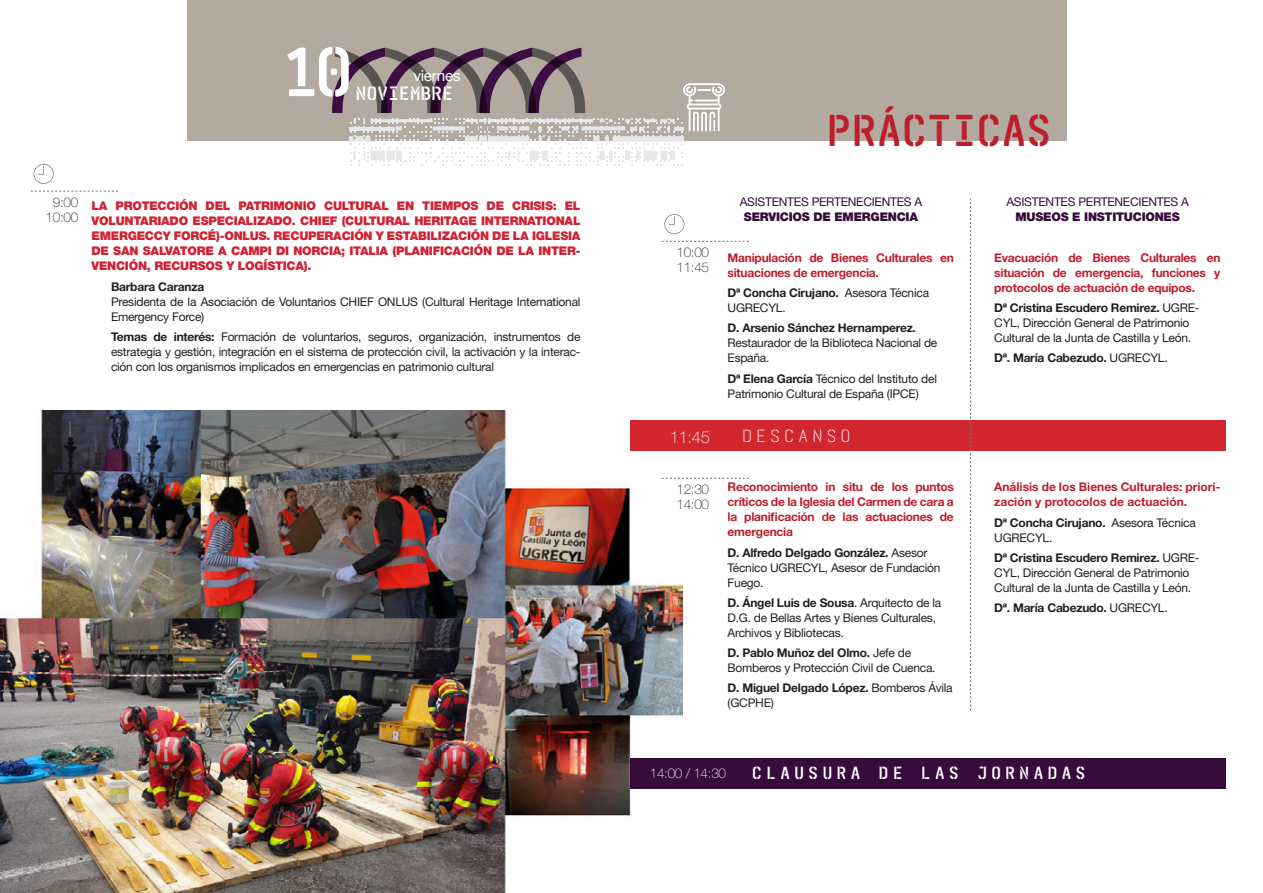
<style>
.page{position:relative;width:1263px;height:893px;background:#fff}
.page>*{position:absolute;margin:0;border:0;box-sizing:border-box;transform-origin:0 0}
.t1{font:700 75.9px "Realtime Stencil Rounded";color:#fff}
.t2{font:700 48.75px "Realtime Stencil Rounded";letter-spacing:-.02em;color:#be1d2c}
.t3{font:700 21.15px "Realtime Stencil Rounded";letter-spacing:-.02em;color:#fff}
.t4{font:700 19.2px "Realtime Stencil Rounded";letter-spacing:.2em;color:#fff}
.t5{font:300 19.2px "Realtime Stencil Rounded";letter-spacing:.2em;color:#fff}
.t6{font:100 16.5px "Helvetica Neue LT Std";color:#fff}
.t7{font:15.3px "Helvetica Neue";letter-spacing:-.02em;color:#fff}
.t8{font:100 13.5px/15px "Helvetica Neue LT Std";letter-spacing:-.02em;color:#231f20}
.t9{font:100 13.5px "Helvetica Neue LT Std";letter-spacing:-.02em;color:#fff}
.t10{font:12px/15px "Helvetica Neue LT Std";letter-spacing:-.02em;color:#231f20}
.t11{font:900 12px/15px "Helvetica Neue LT Std";letter-spacing:-.02em;color:#d12233;text-align:justify}
.t12{font:700 12px/15px "Helvetica Neue LT Std";letter-spacing:-.02em;color:#be1d2c;text-align:justify}
.t13{font:700 12px/15px "Helvetica Neue LT Std";letter-spacing:-.02em;color:#231f20}
.t14{font:700 12px/15px "Helvetica Neue LT Std";color:#be1d2c}
.t15{font:12px "Helvetica Neue LT Std";letter-spacing:-.02em;color:#370c3c}
.t16{font:900 12px "Helvetica Neue LT Std";letter-spacing:-.02em;color:#370c3c}
.s1{font-weight:700}
.s2{font-weight:400}
</style>
<div class="page">
<img style="left:0;top:410px;width:683px;height:483px">
<div style="left:630px;top:758px;width:596px;height:31px;background:#370c3c"></div>
<div style="left:630px;top:420px;width:596px;height:31px;background:#d2272e"></div>
<div style="left:187px;top:0;width:880px;height:141px;background:#b2a99f"></div>
<svg style="left:34px;top:164px;width:20px;height:20px"></svg>
<svg style="left:30px;top:191px;width:88px;height:1px"></svg>
<svg style="left:664px;top:214px;width:20px;height:20px"></svg>
<svg style="left:661px;top:241px;width:88px;height:1px"></svg>
<svg style="left:970px;top:199px;width:1px;height:511px"></svg>
<svg style="left:660px;top:478px;width:89px;height:1px"></svg>
<svg style="left:332px;top:48px;width:393px;height:118px"></svg>
<h1 class="t1" style="left:281px;top:21px;width:74px">10</h1>
<p class="t7" style="left:413px;top:65px;width:49px">viernes</p>
<h3 class="t3" style="left:356px;top:79px;width:99px">NOVIEMBRE</h3>
<p class="t8" style="left:46px;top:194px;width:34px;text-align:center">9:00<br>10:00</p>
<p class="t11" style="left:92px;top:198px;width:491px">LA PROTECCIÓN DEL PATRIMONIO CULTURAL EN TIEMPOS DE CRISIS: EL VOLUNTARIADO ESPECIALIZADO. CHIEF (CULTURAL HERITAGE INTERNATIONAL EMERGECCY FORCÉ)-ONLUS. RECUPERACIÓN Y ESTABILIZACIÓN DE LA IGLESIA DE SAN SALVATORE A CAMPI DI NORCIA; ITALIA (PLANIFICACIÓN DE LA INTER-VENCIÓN, RECURSOS Y LOGÍSTICA).</p>
<p class="t13" style="left:111px;top:279px;width:95px">Barbara Caranza</p>
<p class="t10" style="left:111px;top:294px;width:471px">Presidenta de la Asociación de Voluntarios CHIEF ONLUS (Cultural Heritage International<br>Emergency Force)</p>
<p class="t10" style="left:111px;top:329px;width:471px;text-align:justify"><span class="s1">Temas de interés:</span> Formación de voluntarios, seguros, organización, instrumentos de estrategia y gestión, integración en el sistema de protección civil, la activación y la interac&shy;ción con los organismos implicados en emergencias en patrimonio cultural</p>
<h2 class="t2" style="left:826px;top:98px;width:227px">PRÁCTICAS</h2>
<p class="t8" style="left:676px;top:245px;width:34px">10:00<br>11:45</p>
<p class="t15" style="left:740px;top:195px;width:184px">ASISTENTES PERTENECIENTES A</p>
<p class="t16" style="left:744px;top:210px;width:176px">SERVICIOS DE EMERGENCIA</p>
<p class="t12" style="left:728px;top:250px;width:228px">Manipulación de Bienes Culturales en situaciones de emergencia.</p>
<p class="t10" style="left:728px;top:285px;width:203px"><span class="s1">Dª Concha Cirujano.</span> Asesora Técnica<br>UGRECYL.</p>
<p class="t13" style="left:728px;top:320px;width:190px">D. Arsenio Sánchez Hernamperez.</p>
<p class="t10" style="left:728px;top:335px;width:211px">Restaurador de la Biblioteca Nacional de<br>España.</p>
<p class="t10" style="left:728px;top:371px;width:211px"><span class="s1">Dª Elena García</span> Técnico del Instituto del<br>Patrimonio Cultural de España (IPCE)</p>
<p class="t15" style="left:1006px;top:195px;width:184px">ASISTENTES PERTENECIENTES A</p>
<p class="t16" style="left:1015px;top:210px;width:166px">MUSEOS E INSTITUCIONES</p>
<p class="t12" style="left:994px;top:250px;width:228px">Evacuación de Bienes Culturales en situación de emergencia, funciones y protocolos de actuación de equipos.</p>
<p class="t10" style="left:994px;top:300px;width:207px"><span class="s1">Dª Cristina Escudero Remirez.</span> UGRE-<br>CYL, Dirección General de Patrimonio<br>Cultural de la Junta de Castilla y León.</p>
<p class="t13" style="left:994px;top:350px;width:175px">Dª. María Cabezudo. <span class="s2">UGRECYL.</span></p>
<h3 class="t6" style="left:670px;top:428px;width:41px">11:45</h3>
<h3 class="t5" style="left:742px;top:424px;width:110px">DESCANSO</h3>
<p class="t8" style="left:676px;top:482px;width:34px">12:30<br>14:00</p>
<p class="t12" style="left:727px;top:479px;width:228px">Reconocimiento in situ de los puntos críticos de la Iglesia del Carmen de cara a la planificación de las actuaciones de emergencia</p>
<p class="t10" style="left:727px;top:545px;width:214px"><span class="s1">D. Alfredo Delgado González.</span> Asesor<br>Técnico UGRECYL, Asesor de Fundación<br>Fuego.</p>
<p class="t10" style="left:727px;top:595px;width:215px"><span class="s1">D. Ángel Luis de Sousa</span>. Arquitecto de la<br>D.G. de Bellas Artes y Bienes Culturales,<br>Archivos y Bibliotecas.</p>
<p class="t10" style="left:727px;top:645px;width:210px"><span class="s1">D. Pablo Muñoz del Olmo.</span> Jefe de<br>Bomberos y Protección Civil de Cuenca.</p>
<p class="t13" style="left:727px;top:680px;width:227px">D. Miguel Delgado López. <span class="s2">Bomberos Ávila (GCPHE)</span></p>
<p class="t14" style="left:994px;top:479px;width:228px">Análisis de los Bienes Culturales: priori&shy;zación y protocolos de actuación.</p>
<p class="t10" style="left:994px;top:515px;width:203px"><span class="s1">Dª Concha Cirujano.</span> Asesora Técnica<br>UGRECYL.</p>
<p class="t10" style="left:994px;top:550px;width:207px"><span class="s1">Dª Cristina Escudero Remirez.</span> UGRE-<br>CYL, Dirección General de Patrimonio<br>Cultural de la Junta de Castilla y León.</p>
<p class="t13" style="left:994px;top:600px;width:175px">Dª. María Cabezudo. <span class="s2">UGRECYL.</span></p>
<p class="t9" style="left:650px;top:765px;width:78px">14:00 / 14:30</p>
<h3 class="t4" style="left:752px;top:760px;width:335px">CLAUSURA DE LAS JORNADAS</h3>
</div>
